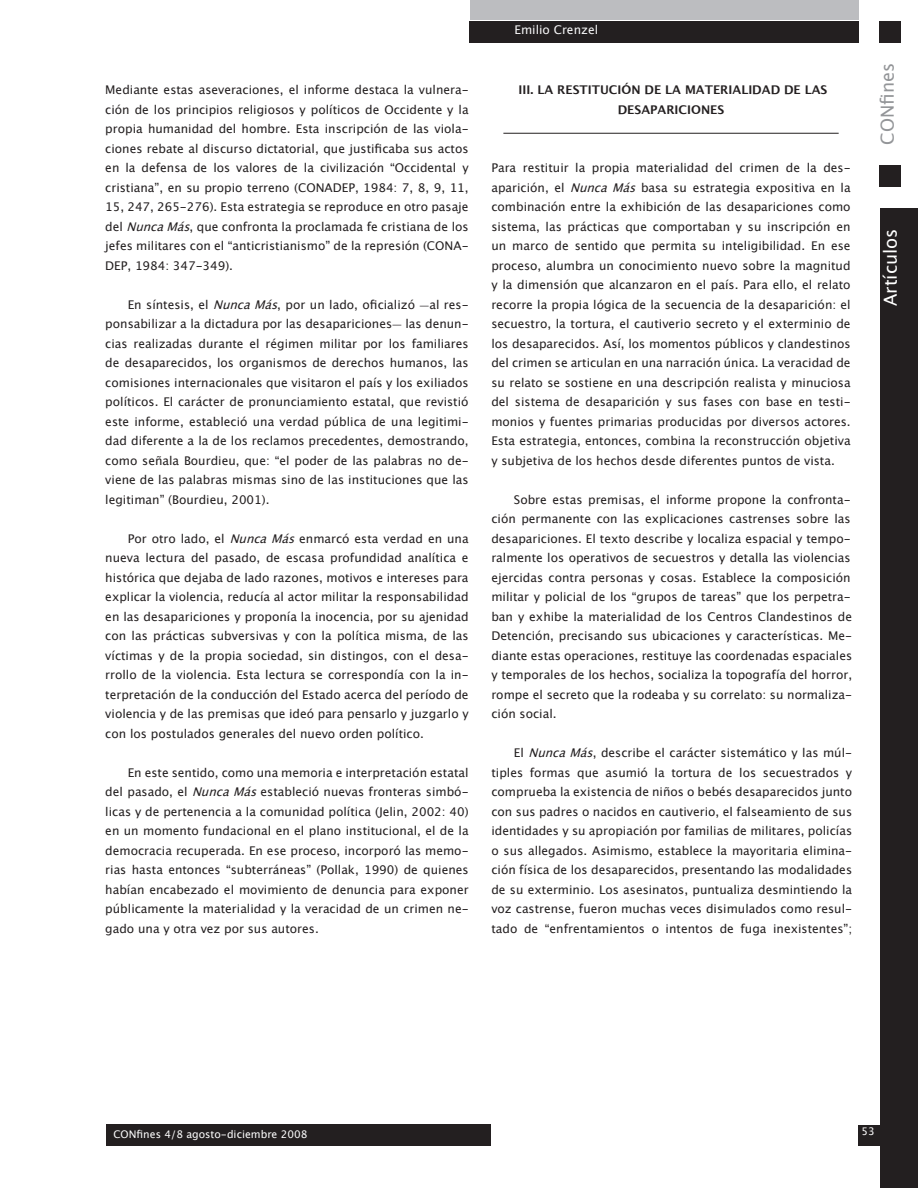
<style>
.page{position:relative;width:918px;height:1188px;background:#fff}
.page>*{position:absolute;margin:0;border:0;box-sizing:border-box;transform-origin:0 0}
.t1{font:18px "Lucida Grande";color:#fff}
.t2{font:18px "Lucida Grande";color:#939598}
.PARRAFO_NORMAL{font:12px/19.5px "Lucida Grande";color:#231f20;text-align:justify}
.SUBTITULO1{font:700 12px "Lucida Grande";color:#231f20}
.t3{font:12px "Lucida Grande";color:#f7f7f8}
.t4{font:10.5px "Lucida Grande";color:#fdfdfd}
.s1{font-style:italic}
.s2{font-size:9.75px}
</style>
<div class="page">
<div style="left:880px;top:208px;width:38px;height:980px;background:#231f20"></div>
<div style="left:469px;top:21px;width:389px;height:21px;background:#231f20"></div>
<div style="left:470px;top:0;width:388px;height:19px;background:#bcbdc0"></div>
<div style="left:879px;top:21px;width:22px;height:21px;background:#231f20"></div>
<div style="left:879px;top:166px;width:22px;height:21px;background:#231f20"></div>
<div style="left:106px;top:1124px;width:385px;height:21px;background:#231f20"></div>
<div style="left:858px;top:1125px;width:42px;height:20px;background:#231f20"></div>
<hr style="left:503px;top:133px;width:336px;height:1px;background:#231f20">
<p class="PARRAFO_NORMAL" style="left:105px;top:81px;width:365px">Mediante estas aseveraciones, el informe destaca la vulnera&shy;ción de los principios religiosos y políticos de Occidente y la propia humanidad del hombre. Esta inscripción de las viola&shy;ciones rebate al discurso dictatorial, que justificaba sus actos en la defensa de los valores de la civilización “Occidental y cristiana”, en su propio terreno (CONADEP, 1984: 7, 8, 9, 11, 15, 247, 265-276). Esta estrategia se reproduce en otro pasaje del <span class="s1">NuncaMás</span>, que confronta la proclamada fe cristiana de los jefes militares con el “anticristianismo” de la represión (CONA-DEP, 1984: 347-349).</p>
<p class="PARRAFO_NORMAL" style="left:105px;top:295px;width:365px;text-indent:23px">En síntesis, el <span class="s1">NuncaMás</span>, por un lado, oficializó <span class="s2">—</span>al res&shy;ponsabilizar a la dictadura por las desapariciones<span class="s2">—</span> las denun&shy;cias realizadas durante el régimen militar por los familiares de desaparecidos, los organismos de derechos humanos, las comisiones internacionales que visitaron el país y los exiliados políticos. El carácter de pronunciamiento estatal, que revistió este informe, estableció una verdad pública de una legitimi&shy;dad diferente a la de los reclamos precedentes, demostrando, como señala Bourdieu, que: “el poder de las palabras no de&shy;viene de las palabras mismas sino de las instituciones que las legitiman” (Bourdieu, 2001).</p>
<p class="PARRAFO_NORMAL" style="left:105px;top:529px;width:365px;text-indent:23px">Por otro lado, el <span class="s1">NuncaMás</span>enmarcó esta verdad en una nueva lectura del pasado, de escasa profundidad analítica e histórica que dejaba de lado razones, motivos e intereses para explicar la violencia, reducía al actor militar la responsabilidad en las desapariciones y proponía la inocencia, por su ajenidad con las prácticas subversivas y con la política misma, de las víctimas y de la propia sociedad, sin distingos, con el desa&shy;rrollo de la violencia. Esta lectura se correspondía con la in&shy;terpretación de la conducción del Estado acerca del período de violencia y de las premisas que ideó para pensarlo y juzgarlo y con los postulados generales del nuevo orden político.</p>
<p class="PARRAFO_NORMAL" style="left:105px;top:763px;width:365px;text-indent:23px">En este sentido, como una memoria e interpretación estatal del pasado, el <span class="s1">NuncaMás</span>estableció nuevas fronteras simbó&shy;licas y de pertenencia a la comunidad política (Jelin, 2002: 40) en un momento fundacional en el plano institucional, el de la democracia recuperada. En ese proceso, incorporó las memo&shy;rias hasta entonces “subterráneas” (Pollak, 1990) de quienes habían encabezado el movimiento de denuncia para exponer públicamente la materialidad y la veracidad de un crimen ne&shy;gado una y otra vez por sus autores.</p>
<p class="t3" style="left:515px;top:22px;width:85px">Emilio Crenzel</p>
<p class="SUBTITULO1" style="left:519px;top:83px;width:177px">III. LA RESTITUCIÓN DE LA MAT</p>
<p class="SUBTITULO1" style="left:713px;top:83px;width:44px">ERIALIDAD</p>
<p class="SUBTITULO1" style="left:784px;top:83px;width:45px">DE LAS</p>
<p class="SUBTITULO1" style="left:618px;top:103px;width:108px">DESAPARI CI ON ES</p>
<p class="PARRAFO_NORMAL" style="left:491px;top:159px;width:361px">Para restituir la propia materialidad del crimen de la des&shy;aparición, el <span class="s1">NuncaMás</span>basa su estrategia expositiva en la combinación entre la exhibición de las desapariciones como sistema, las prácticas que comportaban y su inscripción en un marco de sentido que permita su inteligibilidad. En ese proceso, alumbra un conocimiento nuevo sobre la magnitud y la dimensión que alcanzaron en el país. Para ello, el relato recorre la propia lógica de la secuencia de la desaparición: el secuestro, la tortura, el cautiverio secreto y el exterminio de los desaparecidos. Así, los momentos públicos y clandestinos del crimen se articulan en una narración única. La veracidad de su relato se sostiene en una descripción realista y minuciosa del sistema de desaparición y sus fases con base en testi&shy;monios y fuentes primarias producidas por diversos actores.<br>Esta estrategia, entonces, combina la reconstrucción objetiva y subjetiva de los hechos desde diferentes puntos de vista.</p>
<p class="PARRAFO_NORMAL" style="left:491px;top:490px;width:362px;text-align:left;text-indent:23px">Sobre estas premisas, el informe propone la confronta&shy;ción permanente con las explicaciones castrenses sobre las desapariciones. El texto describe y localiza espacial y tempo&shy;ralmente los operativos de secuestros y detalla las violencias ejercidas contra personas y cosas. Establece la composición militar y policial de los “grupos de tareas” que los perpetra&shy;ban y exhibe la materialidad de los Centros Clandestinos de Detención, precisando sus ubicaciones y características. Me&shy;diante estas operaciones, restituye las coordenadas espaciales y temporales de los hechos, socializa la topografía del horror, rompe el secreto que la rodeaba y su correlato: su normaliza&shy;ción social.</p>
<p class="PARRAFO_NORMAL" style="left:491px;top:744px;width:362px;text-indent:23px">El <span class="s1">NuncaMás</span>, describe el carácter sistemático y las múl&shy;tiples formas que asumió la tortura de los secuestrados y comprueba la existencia de niños o bebés desaparecidos junto con sus padres o nacidos en cautiverio, el falseamiento de sus identidades y su apropiación por familias de militares, policías o sus allegados. Asimismo, establece la mayoritaria elimina&shy;ción física de los desaparecidos, presentando las modalidades de su exterminio. Los asesinatos, puntualiza desmintiendo la voz castrense, fueron muchas veces disimulados como resul&shy;tado de “enfrentamientos o intentos de fuga inexistentes”;</p>
<h1 class="t2" style="left:877px;top:145px;width:83px;rotate:-90deg">CONfines</h1>
<h1 class="t1" style="left:880px;top:306px;width:79px;rotate:-90deg">Artículos</h1>
<p class="t4" style="left:113px;top:1129px;width:196px">CONfines 4/8 agosto-diciembre 2008</p>
<p class="t4" style="left:862px;top:1126px;width:15px">53</p>
</div>
